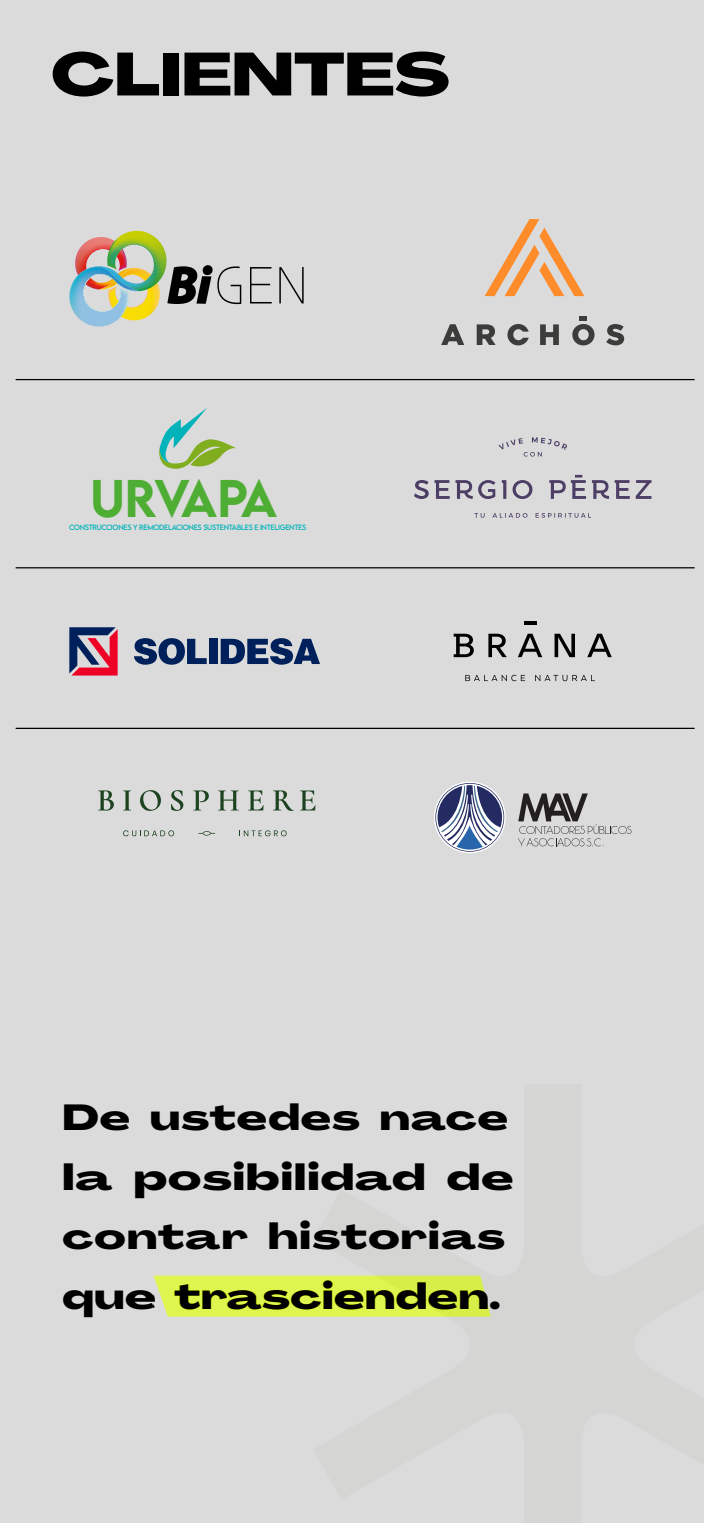
<style>
.page{position:relative;width:704px;height:1523px;background:#fff}
.page>*{position:absolute;margin:0;border:0;box-sizing:border-box;transform-origin:0 0}
.t1{font:800 59.88px "Agrandir Grand";color:#000}
.t2{font:500 47.06px "LEMONMILK";letter-spacing:-.06em;color:#4ead33}
.t3{font:800 35.69px/59.5px "Agrandir Grand";letter-spacing:.03em;color:#000}
.t4{font:6.88px "LEMONMILK";letter-spacing:-.035em;color:#00b3ba}
</style>
<div class="page">
<div style="left:0;top:0;width:703px;height:1522px;background:#dbdbdb"></div>
<svg style="left:69px;top:627px;width:49px;height:48px"></svg>
<svg style="left:134px;top:638px;width:72px;height:26px"></svg>
<div style="left:209px;top:639px;width:8px;height:25px;background:#00205b"></div>
<svg style="left:220px;top:638px;width:100px;height:26px"></svg>
<div style="left:202px;top:265px;width:10px;height:10px;background:#000;border-radius:5px"></div>
<svg style="left:250px;top:267px;width:21px;height:36px"></svg>
<svg style="left:279px;top:267px;width:24px;height:36px"></svg>
<svg style="left:217px;top:266px;width:24px;height:38px"></svg>
<img style="left:69px;top:231px;width:142px;height:95px">
<svg style="left:484px;top:219px;width:100px;height:77px"></svg>
<svg style="left:441px;top:324px;width:23px;height:21px"></svg>
<svg style="left:476px;top:324px;width:19px;height:21px"></svg>
<svg style="left:540px;top:324px;width:18px;height:21px"></svg>
<svg style="left:606px;top:324px;width:17px;height:21px"></svg>
<svg style="left:507px;top:324px;width:21px;height:21px"></svg>
<svg style="left:572px;top:316px;width:22px;height:29px"></svg>
<svg style="left:159px;top:408px;width:77px;height:61px"></svg>
<svg style="left:98px;top:790px;width:16px;height:20px"></svg>
<svg style="left:123px;top:790px;width:8px;height:20px"></svg>
<svg style="left:140px;top:790px;width:21px;height:21px"></svg>
<svg style="left:171px;top:790px;width:12px;height:21px"></svg>
<svg style="left:193px;top:790px;width:16px;height:20px"></svg>
<svg style="left:218px;top:790px;width:20px;height:20px"></svg>
<svg style="left:248px;top:790px;width:15px;height:20px"></svg>
<svg style="left:300px;top:790px;width:15px;height:20px"></svg>
<svg style="left:273px;top:790px;width:20px;height:21px"></svg>
<svg style="left:123px;top:830px;width:51px;height:6px"></svg>
<svg style="left:239px;top:830px;width:47px;height:6px"></svg>
<svg style="left:198px;top:831px;width:17px;height:4px"></svg>
<hr style="left:16px;top:379px;width:678px;height:1px;background:#000">
<hr style="left:16px;top:728px;width:678px;height:1px;background:#000">
<hr style="left:16px;top:567px;width:678px;height:1px;background:#000">
<svg style="left:414px;top:437px;width:237px;height:81px"></svg>
<svg style="left:465px;top:675px;width:59px;height:6px"></svg>
<svg style="left:535px;top:675px;width:59px;height:6px"></svg>
<svg style="left:453px;top:634px;width:20px;height:23px"></svg>
<svg style="left:488px;top:634px;width:18px;height:23px"></svg>
<svg style="left:518px;top:634px;width:24px;height:23px"></svg>
<svg style="left:554px;top:634px;width:20px;height:23px"></svg>
<svg style="left:587px;top:634px;width:24px;height:23px"></svg>
<svg style="left:524px;top:621px;width:12px;height:3px"></svg>
<svg style="left:434px;top:781px;width:71px;height:72px"></svg>
<svg style="left:518px;top:793px;width:113px;height:53px"></svg>
<div style="left:153px;top:1275px;width:337px;height:41px;background:#def54f"></div>
<h1 class="t1" style="left:51px;top:36px;width:400px">CLIENTES</h1>
<h2 class="t2" style="left:90px;top:467px;width:188px">URVAPA</h2>
<p class="t4" style="left:69px;top:523px;width:238px">CONSTRUCCIONES Y REMODELACIONES SUSTENTABLES E INTELIGENTES</p>
<p class="t3" style="left:62px;top:1088px;width:452px">De ustedes nace la posibilidad de contar historias que trascienden.</p>
</div>
